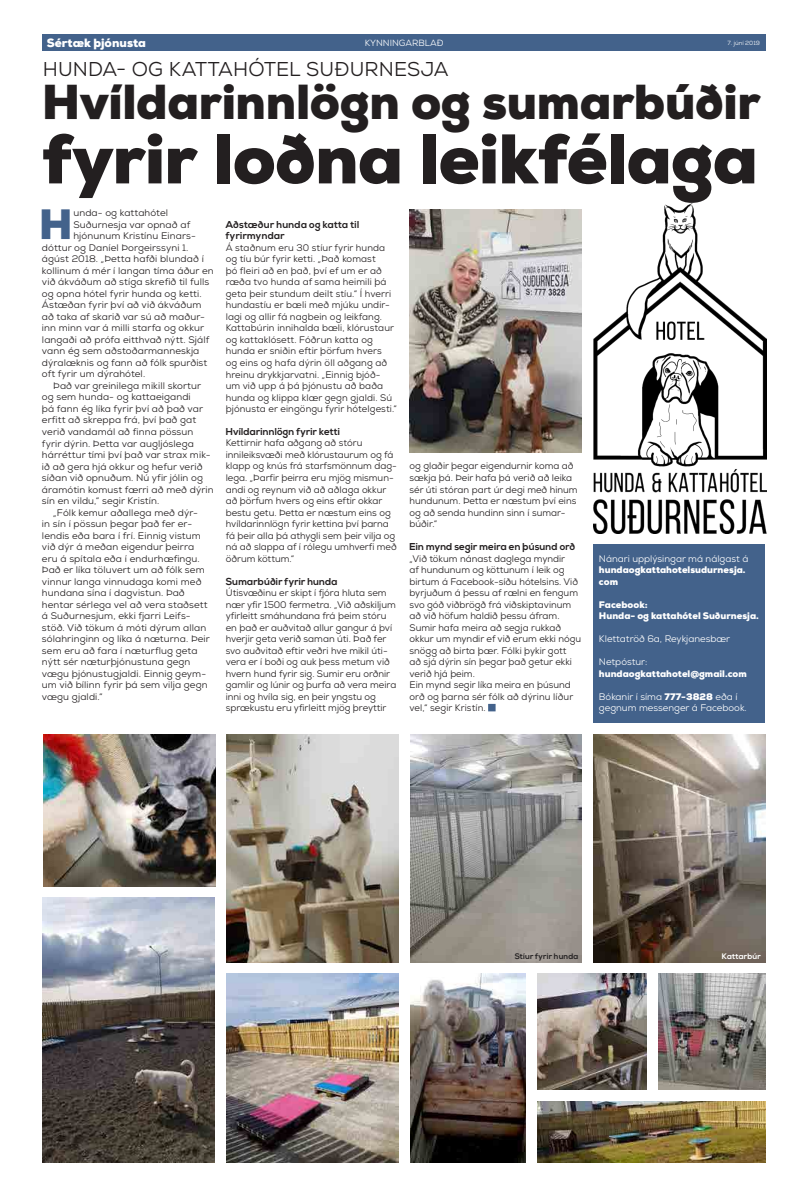
<style>
.page{position:relative;width:794px;height:1191px;background:#fff}
.page>*{position:absolute;margin:0;border:0;box-sizing:border-box;transform-origin:0 0}
.Fyrirsögn{font:900 70px "Nexa";letter-spacing:-.015em;color:#231f20}
.Fyrirsögn-2{font:900 49px "Nexa";letter-spacing:-.01em;color:#231f20}
.Upphafsstafur{font:900 42.4px "Nexa";color:#43628b}
.Yfirfyrirsögn{font:20px "Nexa";letter-spacing:.005em;color:#231f20}
.t1{font:900 12px "Nexa";color:#fff}
.Millifyrirsögn{font:700 10px/11.5px "Nexa";letter-spacing:.01em;color:#231f20}
.Meginmál_-_án_inndrá{font:9.5px/11.5px "Nexa";color:#231f20}
.Meginmál{font:9.5px/11.5px "Nexa";letter-spacing:.01em;color:#231f20}
.Upphafsstafur-2{font:9.5px "Nexa";letter-spacing:.01em;color:#231f20}
.Meginmál_-_án_inndrá-2{font:900 9.5px/11.5px "Nexa";color:#fff}
.Meginmál-2{font:9.5px/11.5px "Nexa";color:#fff}
.Meginmál-3{font:900 9.5px/11.5px "Nexa";color:#fff}
.t2{font:9px "Nexa";color:#fff}
.Mynda_fyrirsögn{font:700 8px "Nexa";letter-spacing:.015em;color:#262324}
.Mynda_fyrirsögn-2{font:700 8px "Nexa";letter-spacing:.015em;color:#fff}
.t3{font:6px "Nexa";color:#fff}
.s1{color:#43628b}
.s2{font-weight:400}
.s3{font-weight:900}
</style>
<div class="page">
<div style="left:43px;top:34px;width:722px;height:17px;background:#43628b"></div>
<div style="left:488px;top:704px;width:7px;height:7px;border:2px solid #43628b"></div>
<img style="left:44px;top:734px;width:171px;height:152px">
<img style="left:410px;top:210px;width:171px;height:242px">
<img style="left:537px;top:973px;width:109px;height:116px">
<img style="left:658px;top:973px;width:107px;height:116px">
<img style="left:43px;top:897px;width:171px;height:265px">
<img style="left:410px;top:973px;width:115px;height:189px">
<img style="left:226px;top:734px;width:172px;height:228px">
<img style="left:226px;top:973px;width:172px;height:189px">
<img style="left:537px;top:1101px;width:228px;height:61px">
<img style="left:593px;top:734px;width:172px;height:228px">
<img style="left:410px;top:734px;width:172px;height:228px">
<div style="left:593px;top:544px;width:171px;height:179px;background:#43628b"></div>
<img style="left:593px;top:203px;width:173px;height:330px">
<p class="t1" style="left:47px;top:35px;width:101px">Sértæk þjónusta</p>
<p class="t2" style="left:365px;top:37px;width:80px">KYNNINGARBLAÐ</p>
<p class="t3" style="left:727px;top:39px;width:34px">7. júní 2019</p>
<p class="Yfirfyrirsögn" style="left:43px;top:57px;width:407px">HUNDA- OG KATTAHÓTEL SUÐURNESJA</p>
<p class="Fyrirsögn-2" style="left:42px;top:71px;width:720px">Hvíldarinnlögn og sumarbúðir</p>
<p class="Fyrirsögn" style="left:42px;top:114px;width:717px">fyrir loðna leikfélaga</p>
<p class="Upphafsstafur" style="left:39px;top:197px;width:36px">H</p>
<p class="Upphafsstafur-2" style="left:73px;top:207px;width:96px">unda- og kattahótel</p>
<p class="Millifyrirsögn" style="left:226px;top:219px;width:135px">Aðstæður hunda og katta til fyrirmyndar</p>
<p class="Meginmál_-_án_inndrá" style="left:226px;top:242px;width:173px">Á staðnum eru 30 stíur fyrir hunda og tíu búr fyrir ketti. „Það komast<br>þó fleiri að en það, því ef um er að ræða tvo hunda af sama heimili þá geta þeir stundum deilt stíu.“ Í hverri hundastíu er bæli með mjúku undir&shy;lagi og allir fá nagbein og leikfang.<br>Kattabúrin innihalda bæli, klórustaur og kattaklósett. Fóðrun katta og hunda er sniðin eftir þörfum hvers<br>og eins og hafa dýrin öll aðgang að hreinu drykkjarvatni. „Einnig bjóð&shy;um við upp á þá þjónustu að baða hunda og klippa klær gegn gjaldi. Sú þjónusta er eingöngu fyrir hótelgesti.“</p>
<p class="Millifyrirsögn" style="left:226px;top:426px;width:116px">Hvíldarinnlögn fyrir ketti</p>
<p class="Meginmál_-_án_inndrá" style="left:226px;top:437px;width:173px">Kettirnir hafa aðgang að stóru innileiksvæði með klórustaurum og fá klapp og knús frá starfsmönnum dag&shy;lega. „Þarfir þeirra eru mjög mismun&shy;andi og reynum við að aðlaga okkur að þörfum hvers og eins eftir okkar bestu getu. Þetta er næstum eins og hvíldarinnlögn fyrir kettina því þarna fá þeir alla þá athygli sem þeir vilja og ná að slappa af í rólegu umhverfi með öðrum köttum.“</p>
<p class="Millifyrirsögn" style="left:226px;top:575px;width:113px">Sumarbúðir fyrir hunda</p>
<p class="Meginmál_-_án_inndrá" style="left:226px;top:587px;width:172px">Útisvæðinu er skipt í fjóra hluta sem nær yfir 1500 fermetra. „Við aðskiljum yfirleitt smáhundana frá þeim stóru en það er auðvitað allur gangur á því hverjir geta verið saman úti. Það fer svo auðvitað eftir veðri hve mikil úti&shy;vera er í boði og auk þess metum við hvern hund fyrir sig. Sumir eru orðnir gamlir og lúnir og þurfa að vera meira inni og hvíla sig, en þeir yngstu og sprækustu eru yfirleitt mjög þreyttir</p>
<p class="Upphafsstafur-2" style="left:73px;top:219px;width:118px">Suðurnesja var opnað af</p>
<p class="Upphafsstafur-2" style="left:73px;top:230px;width:124px">hjónunum Kristínu Einars-</p>
<p class="Upphafsstafur-2" style="left:42px;top:242px;width:148px">dóttur og Daníel Þorgeirssyni 1.</p>
<p class="Upphafsstafur-2" style="left:42px;top:253px;width:163px">ágúst 2018. „Þetta hafði blundað í</p>
<p class="Upphafsstafur-2" style="left:42px;top:265px;width:173px">kollinum á mér í langan tíma áður en</p>
<p class="Upphafsstafur-2" style="left:42px;top:276px;width:169px">við ákváðum að stíga skrefið til fulls</p>
<p class="Upphafsstafur-2" style="left:42px;top:288px;width:161px">og opna hótel fyrir hunda og ketti.</p>
<p class="Upphafsstafur-2" style="left:42px;top:299px;width:161px">Ástæðan fyrir því að við ákváðum</p>
<p class="Upphafsstafur-2" style="left:42px;top:311px;width:165px">að taka af skarið var sú að maður-</p>
<p class="Upphafsstafur-2" style="left:42px;top:322px;width:164px">inn minn var á milli starfa og okkur</p>
<p class="Upphafsstafur-2" style="left:42px;top:334px;width:169px">langaði að prófa eitthvað nýtt. Sjálf</p>
<p class="Upphafsstafur-2" style="left:42px;top:345px;width:159px">vann ég sem aðstoðarmanneskja</p>
<p class="Upphafsstafur-2" style="left:42px;top:357px;width:167px">dýralæknis og fann að fólk spurðist</p>
<p class="Upphafsstafur-2" style="left:42px;top:368px;width:105px">oft fyrir um dýrahótel.</p>
<p class="Meginmál" style="left:42px;top:380px;width:173px;text-indent:11px">Það var greinilega mikill skortur og sem hunda- og kattaeigandi<br>þá fann ég líka fyrir því að það var erfitt að skreppa frá, því það gat verið vandamál að finna pössun fyrir dýrin. Þetta var augljóslega hárréttur tími því það var strax mik&shy;ið að gera hjá okkur og hefur verið síðan við opnuðum. Nú yfir jólin og áramótin komust færri að með dýrin sín en vildu,“ segir Kristín.</p>
<p class="Meginmál" style="left:42px;top:506px;width:169px;text-indent:11px">„Fólk kemur aðallega með dýr-<br>in sín í pössun þegar það fer er&shy;lendis eða bara í frí. Einnig vistum við dýr á meðan eigendur þeirra eru á spítala eða í endurhæfingu.<br>Það er líka töluvert um að fólk sem vinnur langa vinnudaga komi með hundana sína í dagvistun. Það hentar sérlega vel að vera staðsett á Suðurnesjum, ekki fjarri Leifs&shy;stöð. Við tökum á móti dýrum allan sólahringinn og líka á næturna. Þeir sem eru að fara í næturflug geta nýtt sér næturþjónustuna gegn vægu þjónustugjaldi. Einnig geym&shy;um við bílinn fyrir þá sem vilja gegn vægu gjaldi.“</p>
<p class="Meginmál_-_án_inndrá" style="left:409px;top:460px;width:170px">og glaðir þegar eigendurnir koma að sækja þá. Þeir hafa þá verið að leika sér úti stóran part úr degi með hinum hundunum. Þetta er næstum því eins og að senda hundinn sinn í sumar&shy;búðir.“</p>
<p class="Millifyrirsögn" style="left:409px;top:541px;width:167px">Ein mynd segir meira en þúsund orð</p>
<p class="Meginmál_-_án_inndrá" style="left:409px;top:552px;width:173px">„Við tökum nánast daglega myndir<br>af hundunum og köttunum í leik og birtum á Facebook-síðu hótelsins. Við byrjuðum á þessu af rælni en fengum svo góð viðbrögð frá viðskiptavinum að við höfum haldið þessu áfram.<br>Sumir hafa meira að segja rukkað okkur um myndir ef við erum ekki nógu snögg að birta þær. Fólki þykir gott<br>að sjá dýrin sín þegar það getur ekki verið hjá þeim.</p>
<p class="Meginmál_-_án_inndrá" style="left:409px;top:679px;width:165px">Ein mynd segir líka meira en þúsund orð og þarna sér fólk að dýrinu líður vel,“ segir Kristín. <span class="s1">■</span></p>
<p class="Meginmál_-_án_inndrá-2" style="left:599px;top:552px;width:151px"><span class="s2">Nánari upplýsingar má nálgast á </span>hundaogkattahotelsudurnesja. com</p>
<p class="Meginmál_-_án_inndrá-2" style="left:599px;top:598px;width:161px">Facebook:<br>Hunda- og kattahótel Suðurnesja.</p>
<p class="Meginmál-2" style="left:599px;top:633px;width:133px">Klettatröð 6a, Reykjanesbær</p>
<p class="Meginmál-3" style="left:599px;top:656px;width:149px"><span class="s2">Netpóstur: </span>hundaogkattahotel@gmail.com</p>
<p class="Meginmál-2" style="left:599px;top:690px;width:149px">Bókanir í síma <span class="s3">777-3828</span> eða í gegnum messenger á Facebook.</p>
<p class="Mynda_fyrirsögn" style="left:514px;top:951px;width:65px">Stíur fyrir hunda</p>
<p class="Mynda_fyrirsögn-2" style="left:722px;top:951px;width:40px">Kattarbúr</p>
</div>
